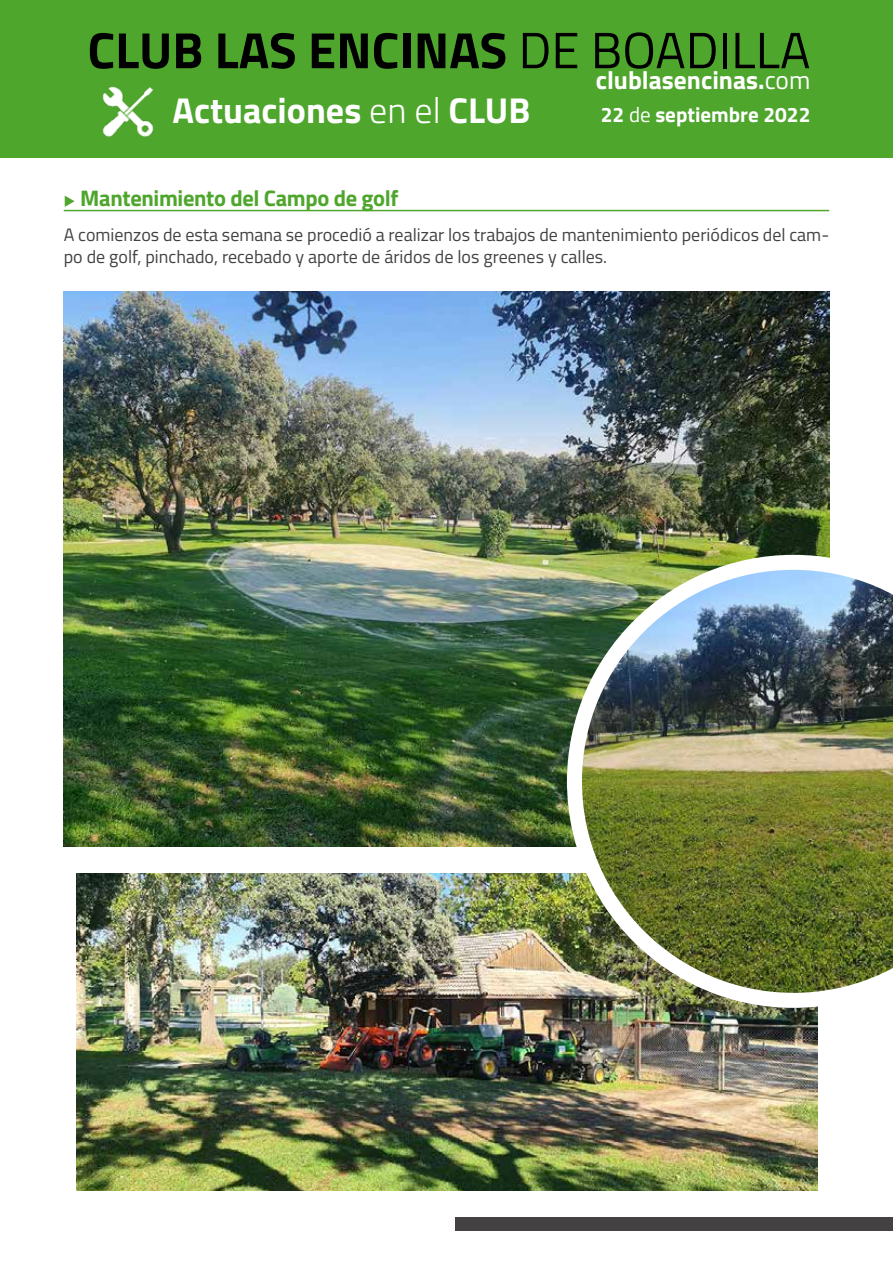
<style>
.page{position:relative;width:893px;height:1263px;background:#fff}
.page>*{position:absolute;margin:0;border:0;box-sizing:border-box;transform-origin:0 0}
.t1{font:700 51px "Titillium Web";color:#000}
.t2{font:700 36px "Titillium Web";color:#fff}
.t3{font:700 25.5px "Titillium Web";color:#fff}
.t4{font:700 22.5px "Titillium Web";letter-spacing:-.015em;color:#4ea62c}
.t5{font:700 21px "Titillium Web";color:#fff}
.t6{font:18px/22.5px "Titillium Web";color:#434141}
.s1{font-weight:400}
.s2{font-weight:300}
</style>
<div class="page">
<div style="left:0;top:0;width:893px;height:157px;background:#4ea62c"></div>
<img style="left:102px;top:86px;width:52px;height:51px">
<hr style="left:64px;top:210px;width:765px;height:1px;background:#4ea62c">
<div style="left:455px;top:1217px;width:438px;height:14px;background:#434141"></div>
<img style="left:64px;top:291px;width:765px;height:555px">
<img style="left:77px;top:873px;width:741px;height:317px">
<img style="left:567px;top:555px;width:326px;height:453px">
<h1 class="t1" style="left:87px;top:11px;width:724px">CLUB LAS ENCINAS <span class="s1">DE BOADILLA</span></h1>
<h3 class="t3" style="left:596px;top:61px;width:216px">clublasencinas.<span class="s1">com</span></h3>
<h2 class="t2" style="left:173px;top:83px;width:359px">Actuaciones <span class="s2">en el</span> CLUB</h2>
<p class="t5" style="left:601px;top:99px;width:211px">22 <span class="s1">de</span> septiembre 2022</p>
<p class="t4" style="left:64px;top:180px;width:336px">◆ Mantenimiento del Campo de golf</p>
<p class="t6" style="left:64px;top:222px;width:767px">A comienzos de esta semana se procedió a realizar los trabajos de mantenimiento periódicos del cam&shy;po de golf, pinchado, recebado y aporte de áridos de los greenes y calles.</p>
</div>
